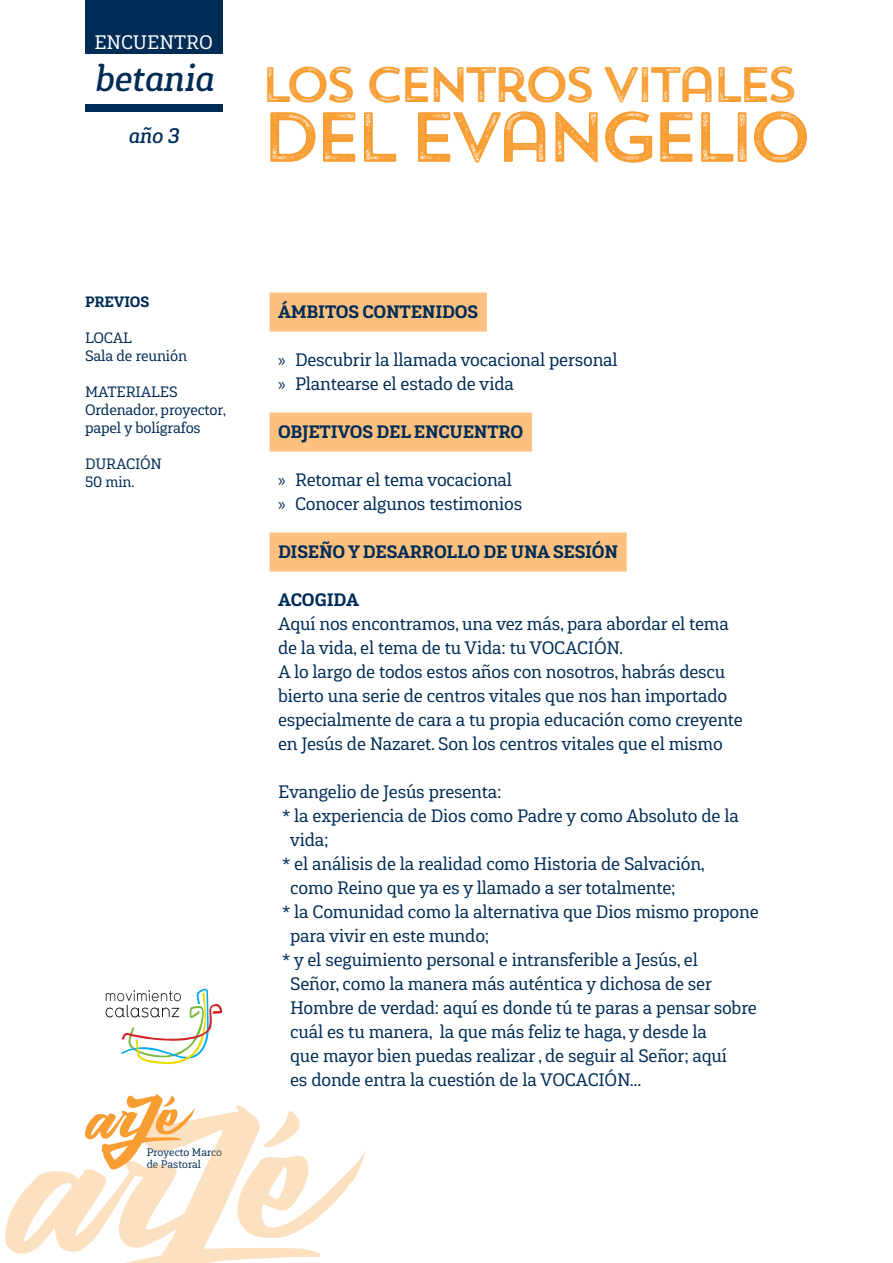
<style>
.page{position:relative;width:893px;height:1263px;background:#fff}
.page>*{position:absolute;margin:0;border:0;box-sizing:border-box;transform-origin:0 0}
.titulo{font:70.5px "Trend Rough Sans One";letter-spacing:-.14em;color:#f89d31}
.titulo-2{font:49.5px "Trend Rough Sans One";letter-spacing:-.14em;color:#f89d31}
.t1{font:italic 500 36px "Gaspo Slab";color:#002c55}
.t2{font:italic 500 21px "Gaspo Slab";color:#002c55}
.t3{font:19.5px "Gaspo Slab";color:#fff}
.t4{font:18px "Gaspo Slab";letter-spacing:-.01em;color:#002c55}
.ladillo_especial{font:900 18px "Gaspo Slab";letter-spacing:-.01em;color:#002c55}
.ladillo{font:900 18px "Gaspo Slab";color:#002c55}
.nota_letaral{font:15px/18px "Gaspo Slab";letter-spacing:-.01em;color:#002c55}
.nota_letaral-2{font:900 15px "Gaspo Slab";letter-spacing:-.01em;color:#002c55}
.t5{font:10.8px "Gaspo Slab";color:#002c55}
.s1{font-family:"Myriad Pro"}
</style>
<div class="page">
<div style="left:270px;top:292px;width:217px;height:39px;background:#fcc180"></div>
<div style="left:270px;top:412px;width:262px;height:39px;background:#fcc180"></div>
<div style="left:270px;top:532px;width:357px;height:39px;background:#fcc180"></div>
<div style="left:85px;top:1px;width:137px;height:53px;background:#002c55"></div>
<div style="left:85px;top:104px;width:137px;height:8px;background:#002c55"></div>
<svg style="left:126px;top:1094px;width:49px;height:11px"></svg>
<svg style="left:5px;top:1105px;width:360px;height:158px"></svg>
<svg style="left:106px;top:988px;width:117px;height:76px"></svg>
<p class="t3" style="left:94px;top:30px;width:120px">ENCUENTRO</p>
<p class="t1" style="left:94px;top:55px;width:121px">betania</p>
<p class="t2" style="left:128px;top:122px;width:52px">año 3</p>
<p class="titulo-2" style="left:260px;top:53px;width:540px">LOS CENTROS VITALES</p>
<p class="titulo" style="left:260px;top:92px;width:555px">DEL EVANGELIO</p>
<p class="nota_letaral-2" style="left:85px;top:292px;width:66px">PREVIOS</p>
<p class="nota_letaral" style="left:85px;top:329px;width:49px">LOCAL</p>
<p class="nota_letaral" style="left:85px;top:347px;width:103px">Sala de reunión</p>
<p class="nota_letaral" style="left:85px;top:383px;width:94px">MATERIALES</p>
<p class="nota_letaral" style="left:85px;top:401px;width:143px">Ordenador, proyector, papel y bolígrafos</p>
<p class="nota_letaral" style="left:85px;top:455px;width:78px">DURACIÓN</p>
<p class="nota_letaral" style="left:85px;top:473px;width:51px">50 min.</p>
<p class="t5" style="left:147px;top:1145px;width:77px">Proyecto Marco</p>
<p class="t5" style="left:147px;top:1157px;width:56px">de Pastoral</p>
<p class="ladillo_especial" style="left:278px;top:300px;width:202px">ÁMBITOS CONTENIDOS</p>
<p class="t4" style="left:278px;top:348px;width:341px"><span class="s1">»</span> Descubrir la llamada vocacional personal</p>
<p class="t4" style="left:278px;top:372px;width:237px"><span class="s1">»</span> Plantearse el estado de vida</p>
<p class="ladillo_especial" style="left:278px;top:420px;width:247px">OBJETIVOS DEL ENCUENTRO</p>
<p class="t4" style="left:278px;top:468px;width:236px"><span class="s1">»</span> Retomar el tema vocacional</p>
<p class="t4" style="left:278px;top:492px;width:246px"><span class="s1">»</span> Conocer algunos testimonios</p>
<p class="ladillo_especial" style="left:278px;top:540px;width:342px">DISEÑO Y DESARROLLO DE UNA SESIÓN</p>
<p class="ladillo" style="left:278px;top:588px;width:83px">ACOGIDA</p>
<p class="t4" style="left:278px;top:612px;width:452px">Aquí nos encontramos, una vez más, para abordar el tema</p>
<p class="t4" style="left:278px;top:636px;width:347px">de la vida, el tema de tu Vida: tu VOCACIÓN.</p>
<p class="t4" style="left:278px;top:660px;width:449px">A lo largo de todos estos años con nosotros, habrás descu</p>
<p class="t4" style="left:278px;top:684px;width:451px">bierto una serie de centros vitales que nos han importado</p>
<p class="t4" style="left:278px;top:708px;width:466px">especialmente de cara a tu propia educación como creyente</p>
<p class="t4" style="left:278px;top:732px;width:446px">en Jesús de Nazaret. Son los centros vitales que el mismo</p>
<p class="t4" style="left:278px;top:780px;width:225px">Evangelio de Jesús presenta:</p>
<p class="t4" style="left:282px;top:804px;width:458px">* la experiencia de Dios como Padre y como Absoluto de la</p>
<p class="t4" style="left:290px;top:828px;width:40px">vida;</p>
<p class="t4" style="left:282px;top:852px;width:424px">* el análisis de la realidad como Historia de Salvación,</p>
<p class="t4" style="left:290px;top:876px;width:387px">como Reino que ya es y llamado a ser totalmente;</p>
<p class="t4" style="left:282px;top:900px;width:478px">* la Comunidad como la alternativa que Dios mismo propone</p>
<p class="t4" style="left:290px;top:924px;width:201px">para vivir en este mundo;</p>
<p class="t4" style="left:282px;top:948px;width:417px">* y el seguimiento personal e intransferible a Jesús, el</p>
<p class="t4" style="left:290px;top:972px;width:423px">Señor, como la manera más auténtica y dichosa de ser</p>
<p class="t4" style="left:290px;top:996px;width:468px">Hombre de verdad: aquí es donde tú te paras a pensar sobre</p>
<p class="t4" style="left:290px;top:1020px;width:418px">cuál es tu manera, la que más feliz te haga, y desde la</p>
<p class="t4" style="left:290px;top:1044px;width:438px">que mayor bien puedas realizar , de seguir al Señor; aquí</p>
<p class="t4" style="left:290px;top:1068px;width:353px">es donde entra la cuestión de la VOCACIÓN...</p>
</div>
